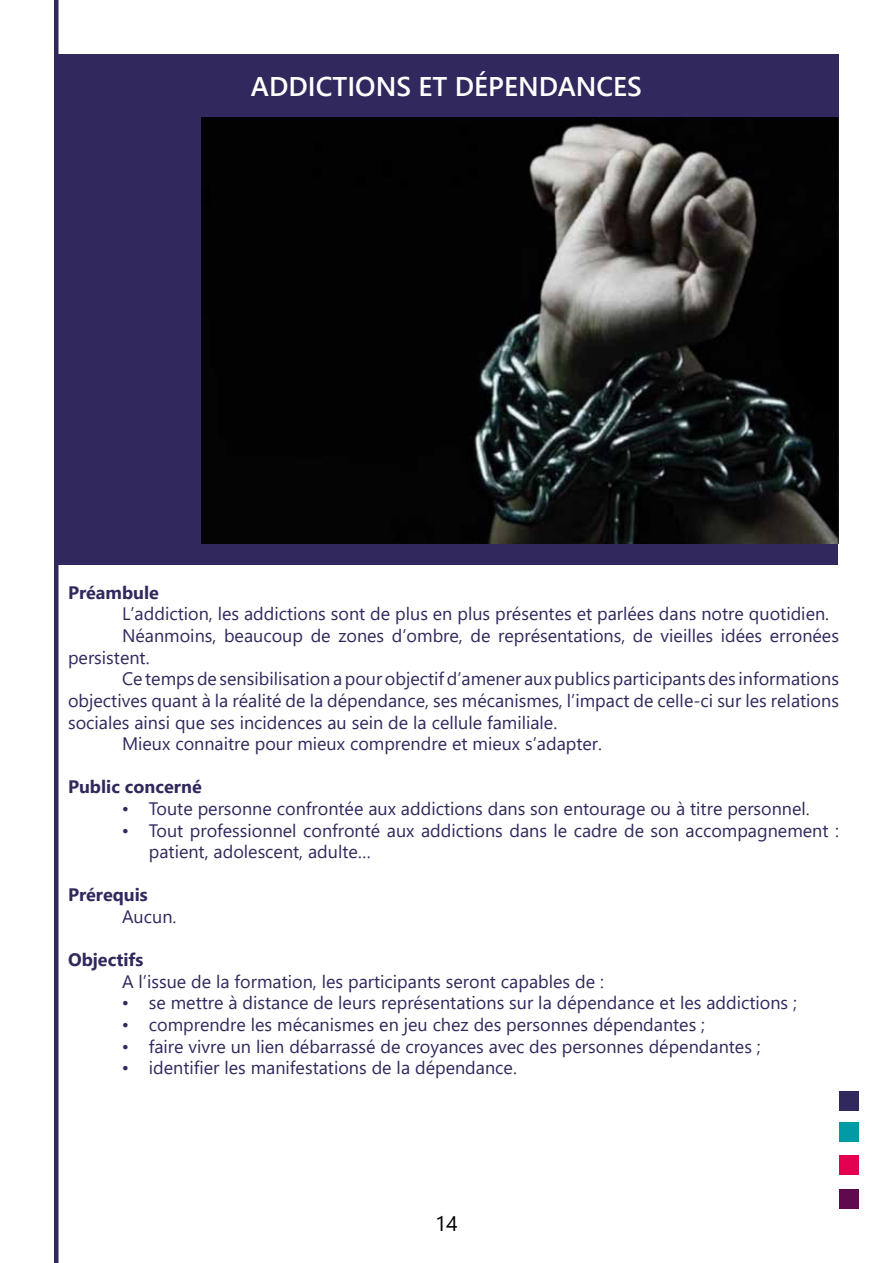
<style>
.page{position:relative;width:893px;height:1263px;background:#fff}
.page>*{position:absolute;margin:0;border:0;box-sizing:border-box;transform-origin:0 0}
.t1{font:600 27px "Segoe UI";color:#fff}
.t2{font:21px "Segoe UI";color:#000}
.t3{font:18px/21.6px "Segoe UI";color:#31285d}
.t4{font:700 18px "Segoe UI";color:#31285d}
</style>
<div class="page">
<hr style="left:54px;top:0;width:4px;height:1263px;background:#31285d">
<div style="left:839px;top:1122px;width:20px;height:20px;background:#019ba5"></div>
<div style="left:839px;top:1155px;width:20px;height:20px;background:#e30051"></div>
<div style="left:839px;top:1091px;width:20px;height:20px;background:#31285d"></div>
<div style="left:839px;top:1189px;width:20px;height:20px;background:#5f0a4e"></div>
<div style="left:54px;top:118px;width:783px;height:446px;background:#31285d"></div>
<div style="left:54px;top:54px;width:785px;height:64px;background:#31285d"></div>
<img style="left:201px;top:118px;width:638px;height:425px">
<h1 class="t1" style="left:251px;top:61px;width:392px">ADDICTIONS ET DÉPENDANCES</h1>
<p class="t4" style="left:68px;top:575px;width:92px">Préambule</p>
<p class="t3" style="left:122px;top:602px;width:709px">L’addiction, les addictions sont de plus en plus présentes et parlées dans notre quotidien.</p>
<p class="t3" style="left:122px;top:623px;width:718px">Néanmoins, beaucoup de zones d’ombre, de représentations, de vieilles idées erronées</p>
<p class="t3" style="left:68px;top:645px;width:83px">persistent.</p>
<p class="t3" style="left:122px;top:666px;width:718px">Ce temps de sensibilisation a pour objectif d’amener aux publics participants des informations</p>
<p class="t3" style="left:68px;top:688px;width:772px">objectives quant à la réalité de la dépendance, ses mécanismes, l’impact de celle-ci sur les relations</p>
<p class="t3" style="left:68px;top:710px;width:491px">sociales ainsi que ses incidences au sein de la cellule familiale.</p>
<p class="t3" style="left:122px;top:731px;width:482px">Mieux connaitre pour mieux comprendre et mieux s’adapter.</p>
<p class="t4" style="left:68px;top:770px;width:135px">Public concerné</p>
<p class="t3" style="left:122px;top:796px;width:689px">• Toute personne confrontée aux addictions dans son entourage ou à titre personnel.</p>
<p class="t3" style="left:149px;top:818px;width:692px;text-indent:-27px">• Tout professionnel confronté aux addictions dans le cadre de son accompagnement : patient, adolescent, adulte…</p>
<p class="t4" style="left:68px;top:878px;width:81px">Prérequis</p>
<p class="t3" style="left:122px;top:904px;width:56px">Aucun.</p>
<p class="t4" style="left:68px;top:943px;width:77px">Objectifs</p>
<p class="t3" style="left:122px;top:969px;width:483px">A l’issue de la formation, les participants seront capables de :</p>
<p class="t3" style="left:122px;top:990px;width:677px">• se mettre à distance de leurs représentations sur la dépendance et les addictions ;</p>
<p class="t3" style="left:122px;top:1012px;width:585px">• comprendre les mécanismes en jeu chez des personnes dépendantes ;</p>
<p class="t3" style="left:122px;top:1034px;width:640px">• faire vivre un lien débarrassé de croyances avec des personnes dépendantes ;</p>
<p class="t3" style="left:122px;top:1055px;width:397px">• identifier les manifestations de la dépendance.</p>
<p class="t2" style="left:435px;top:1204px;width:24px">14</p>
</div>
